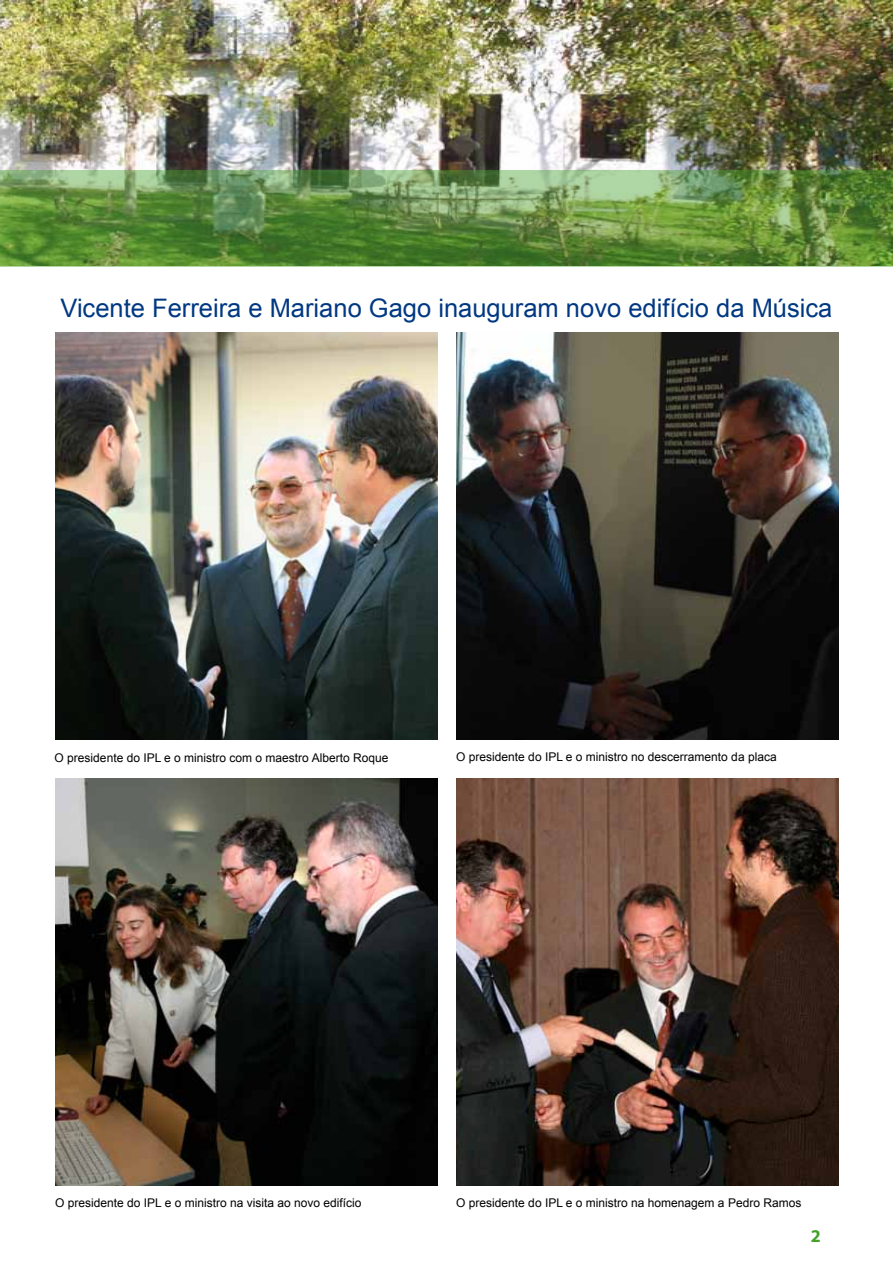
<style>
.page{position:relative;width:893px;height:1263px;background:#fff}
.page>*{position:absolute;margin:0;border:0;box-sizing:border-box;transform-origin:0 0}
.t1{font:25.5px "Arial";color:#003882}
.t2{font:700 18px "Myriad Pro";color:#44a12b}
.t3{font:12px "Arial";color:#000}
</style>
<div class="page">
<img style="left:0;top:0;width:893px;height:170px">
<svg style="left:0;top:170px;width:892px;height:96px;background:#658f46"></svg>
<hr style="left:892px;top:170px;width:1px;height:96px;background:#44a12b">
<img style="left:55px;top:333px;width:383px;height:406px">
<img style="left:456px;top:333px;width:383px;height:406px">
<img style="left:55px;top:778px;width:383px;height:407px">
<img style="left:456px;top:778px;width:383px;height:407px">
<h1 class="t1" style="left:60px;top:292px;width:773px">Vicente Ferreira e Mariano Gago inauguram novo edifício da Música</h1>
<p class="t3" style="left:55px;top:750px;width:335px">O presidente do IPL e o ministro com o maestro Alberto Roque</p>
<p class="t3" style="left:456px;top:749px;width:322px">O presidente do IPL e o ministro no descerramento da placa</p>
<p class="t3" style="left:55px;top:1194px;width:308px">O presidente do IPL e o ministro na visita ao novo edifício</p>
<p class="t3" style="left:456px;top:1194px;width:347px">O presidente do IPL e o ministro na homenagem a Pedro Ramos</p>
<h2 class="t2" style="left:811px;top:1224px;width:11px">2</h2>
</div>
